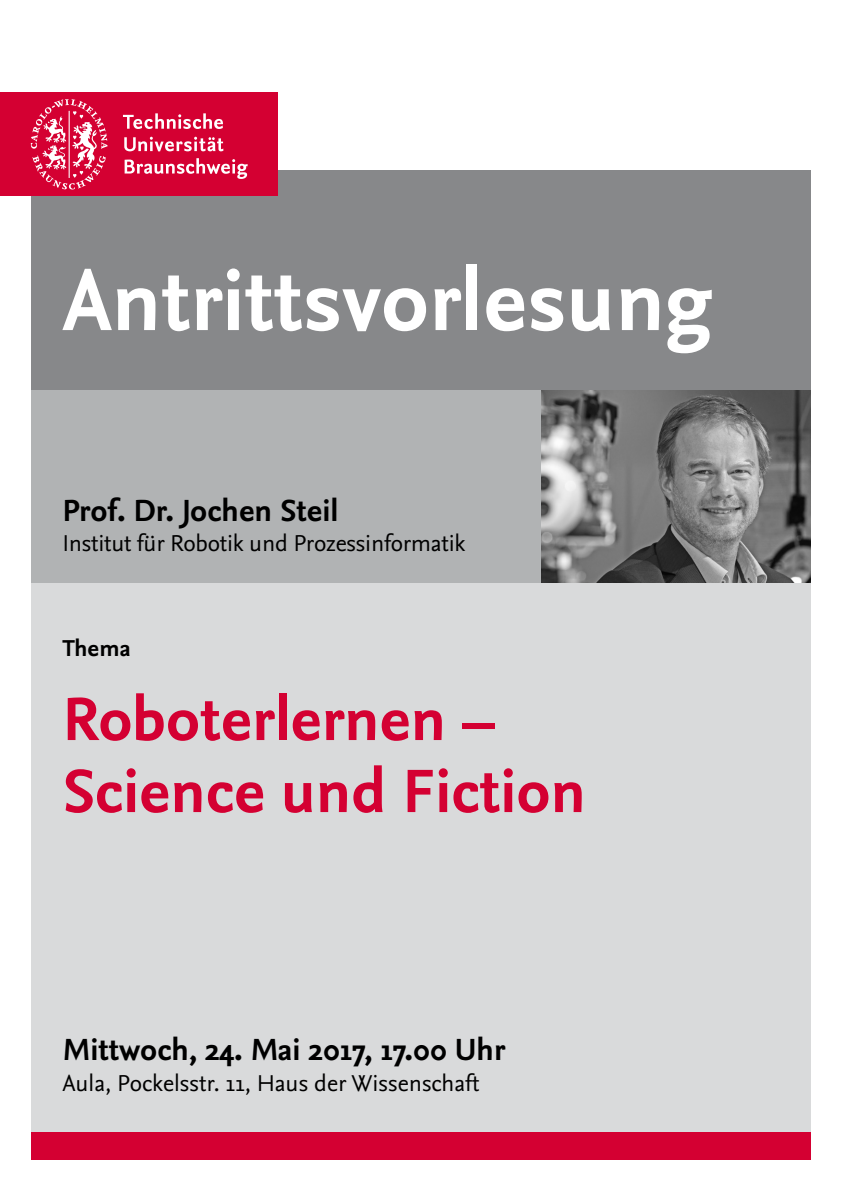
<style>
.page{position:relative;width:842px;height:1191px;background:#fff}
.page>*{position:absolute;margin:0;border:0;box-sizing:border-box;transform-origin:0 0}
.t1{font:700 90px "Nexus Sans Pro";color:#fff}
.t2{font:700 64px/72px "Nexus Sans Pro";color:#d40032}
.t3{font:700 32px "Nexus Sans Pro";color:#000}
.t4{font:24px "Nexus Sans Pro";letter-spacing:-.01em;color:#000}
.t5{font:700 24px "Nexus Sans Pro";color:#000}
</style>
<div class="page">
<div style="left:31px;top:390px;width:780px;height:750px;background:#d9dadb"></div>
<div style="left:31px;top:170px;width:780px;height:220px;background:#87888a"></div>
<div style="left:31px;top:1132px;width:780px;height:27px;background:#d40032"></div>
<img style="left:540px;top:390px;width:271px;height:192px">
<div style="left:31px;top:390px;width:509px;height:192px;background:#b1b3b4"></div>
<div style="left:0;top:93px;width:278px;height:103px;background:#d40032"></div>
<svg style="left:31px;top:99px;width:77px;height:91px"></svg>
<svg style="left:123px;top:113px;width:100px;height:16px"></svg>
<svg style="left:124px;top:137px;width:99px;height:14px"></svg>
<svg style="left:125px;top:158px;width:123px;height:21px"></svg>
<h1 class="t1" style="left:62px;top:233px;width:652px">Antrittsvorlesung</h1>
<h3 class="t3" style="left:62px;top:487px;width:278px">Prof. Dr. Jochen Steil</h3>
<p class="t4" style="left:62px;top:525px;width:405px">Institut für Robotik und Prozessinformatik</p>
<p class="t5" style="left:63px;top:630px;width:70px">Thema</p>
<h2 class="t2" style="left:62px;top:680px;width:525px">Roboterlernen –<br>Science und Fiction</h2>
<h3 class="t3" style="left:62px;top:1025px;width:444px">Mittwoch, 24. Mai 2017, 17.00 Uhr</h3>
<p class="t4" style="left:62px;top:1065px;width:419px">Aula, Pockelsstr. 11, Haus der Wissenschaft</p>
</div>
